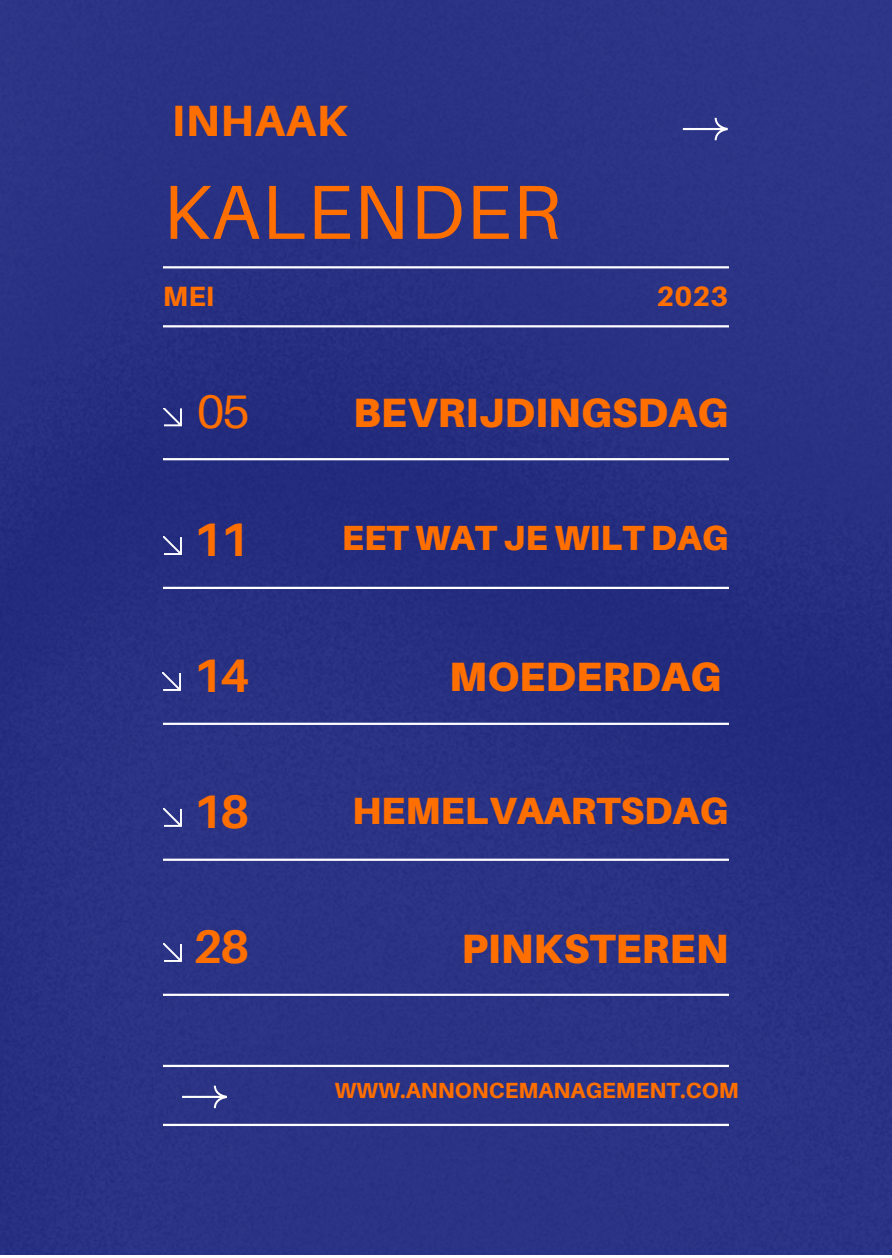
<style>
.page{position:relative;width:892px;height:1258px;background:#fff}
.page>*{position:absolute;margin:0;border:0;box-sizing:border-box;transform-origin:0 0}
.t1{font:76.8px "Aileron";letter-spacing:.02em;color:#ff6f00}
.t2{font:700 47.1px "Aileron";letter-spacing:-.05em;color:#ff6f00}
.t3{font:47.1px "Aileron";color:#ff6f00}
.t4{font:800 43.8px "Aileron";letter-spacing:.02em;color:#ff6f00}
.t5{font:900 41.1px "Aileron";color:#ff6f00}
.t6{font:900 38.1px "Aileron";color:#ff6f00}
.t7{font:900 35.1px "Aileron";color:#ff6f00}
.t8{font:800 27.9px "Aileron";color:#ff6f00}
.t9{font:800 21.9px "Aileron";color:#ff6f00}
</style>
<div class="page">
<div style="left:0;top:0;width:891px;height:1255px;background:#293184"></div>
<hr style="left:163px;top:587px;width:565px;height:2px;background:#fff">
<hr style="left:163px;top:723px;width:565px;height:2px;background:#fff">
<hr style="left:163px;top:858px;width:565px;height:3px;background:#fff">
<hr style="left:163px;top:994px;width:565px;height:2px;background:#fff">
<hr style="left:163px;top:458px;width:565px;height:2px;background:#fff">
<hr style="left:163px;top:266px;width:565px;height:2px;background:#fff">
<hr style="left:163px;top:1065px;width:565px;height:2px;background:#fff">
<hr style="left:163px;top:325px;width:565px;height:2px;background:#fff">
<hr style="left:163px;top:1124px;width:565px;height:2px;background:#fff">
<svg style="left:164px;top:537px;width:18px;height:18px"></svg>
<svg style="left:163px;top:673px;width:18px;height:18px"></svg>
<svg style="left:164px;top:809px;width:18px;height:18px"></svg>
<svg style="left:164px;top:944px;width:18px;height:18px"></svg>
<svg style="left:164px;top:408px;width:18px;height:18px"></svg>
<svg style="left:182px;top:1085px;width:45px;height:23px"></svg>
<svg style="left:682px;top:118px;width:45px;height:22px"></svg>
<p class="t4" style="left:172px;top:93px;width:177px">INHAAK</p>
<h1 class="t1" style="left:163px;top:164px;width:398px">KALENDER</h1>
<p class="t8" style="left:163px;top:279px;width:53px">MEI</p>
<p class="t8" style="left:656px;top:279px;width:73px">2023</p>
<p class="t3" style="left:197px;top:382px;width:54px">05</p>
<p class="t5" style="left:353px;top:387px;width:376px">BEVRIJDINGSDAG</p>
<p class="t2" style="left:193px;top:510px;width:58px">11</p>
<p class="t7" style="left:341px;top:516px;width:388px">EET WAT JE WILT DAG</p>
<p class="t2" style="left:193px;top:646px;width:58px">14</p>
<p class="t5" style="left:449px;top:651px;width:273px">MOEDERDAG</p>
<p class="t2" style="left:193px;top:782px;width:58px">18</p>
<p class="t6" style="left:352px;top:787px;width:378px">HEMELVAARTSDAG</p>
<p class="t2" style="left:193px;top:917px;width:58px">28</p>
<p class="t5" style="left:461px;top:923px;width:268px">PINKSTEREN</p>
<p class="t9" style="left:334px;top:1077px;width:405px">WWW.ANNONCEMANAGEMENT.COM</p>
</div>
